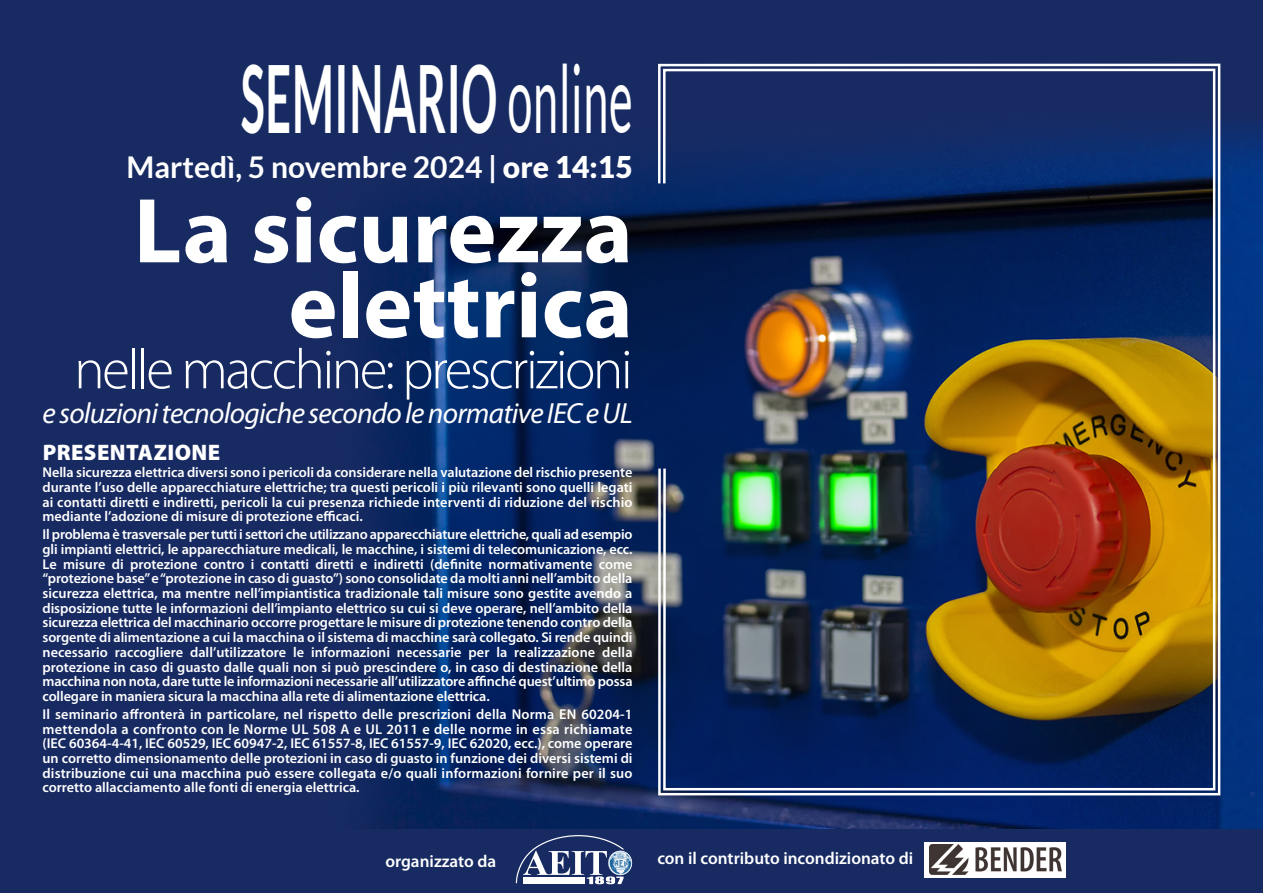
<style>
.page{position:relative;width:1263px;height:893px;background:#172a62}
.page>*{position:absolute;margin:0;border:0;box-sizing:border-box;transform-origin:0 0}
.t1{font:700 94.5px "Lato";letter-spacing:.015em;color:#fff;scale:.48 1}
.t2{font:700 93px "Myriad Pro";color:#fff}
.t3{font:300 57px "Myriad Pro";letter-spacing:-.045em;color:#fff}
.t4{font:700 30px "Lato";color:#fff}
.t5{font:italic 29.25px "Myriad Pro";letter-spacing:-.025em;color:#fff}
.t6{font:900 22.5px "Myriad Pro";letter-spacing:.02em;color:#fff}
.t7{font:600 17.25px "Myriad Pro";color:#fff}
.t8{font:600 14.25px/14.7px "Myriad Pro";color:#fff;text-align:justify}
.s1{font-weight:400}
.s2{font-weight:900}
</style>
<div class="page">
<img style="left:359px;top:127px;width:904px;height:701px">
<img style="left:608px;top:851px;width:24px;height:24px;border-radius:50%">
<svg style="left:515px;top:835px;width:110px;height:50px"></svg>
<div style="left:924px;top:842px;width:142px;height:35px;background:#fff"></div>
<img style="left:929px;top:845px;width:132px;height:29px">
<svg style="left:657px;top:63px;width:565px;height:734px;background:#7e8ca9"></svg>
<img style="left:662px;top:67px;width:555px;height:725px">
<p class="t1" style="left:241px;top:40px;width:818px">SEMINARIO <span class="s1">online</span></p>
<p class="t4" style="left:127px;top:148px;width:508px">Martedì, 5 novembre 2024 | <span class="s2">ore 14:15</span></p>
<p class="t2" style="left:134px;top:195px;width:500px">La sicurezza</p>
<p class="t2" style="left:288px;top:270px;width:346px">elettrica</p>
<p class="t3" style="left:74px;top:335px;width:560px">nelle macchine: prescrizioni</p>
<p class="t5" style="left:43px;top:402px;width:592px">e soluzioni tecnologiche secondo le normative IEC e UL</p>
<p class="t6" style="left:43px;top:439px;width:179px">PRESENTAZIONE</p>
<p class="t8" style="left:43px;top:466px;width:591px">Nella sicurezza elettrica diversi sono i pericoli da considerare nella valutazione del rischio presente durante l’uso delle apparecchiature elettriche; tra questi pericoli i più rilevanti sono quelli legati ai contatti diretti e indiretti, pericoli la cui presenza richiede interventi di riduzione del rischio mediante l’adozione di misure di protezione efficaci.</p>
<p class="t8" style="left:43px;top:528px;width:591px">Il problema è trasversale per tutti i settori che utilizzano apparecchiature elettriche, quali ad esempio gli impianti elettrici, le apparecchiature medicali, le macchine, i sistemi di telecomunicazione, ecc.<br>Le misure di protezione contro i contatti diretti e indiretti (definite normativamente come “protezione base” e “protezione in caso di guasto”) sono consolidate da molti anni nell’ambito della sicurezza elettrica, ma mentre nell’impiantistica tradizionale tali misure sono gestite avendo a disposizione tutte le informazioni dell’impianto elettrico su cui si deve operare, nell’ambito della sicurezza elettrica del macchinario occorre progettare le misure di protezione tenendo contro della sorgente di alimentazione a cui la macchina o il sistema di macchine sarà collegato. Si rende quindi necessario raccogliere dall’utilizzatore le informazioni necessarie per la realizzazione della protezione in caso di guasto dalle quali non si può prescindere o, in caso di destinazione della macchina non nota, dare tutte le informazioni necessarie all’utilizzatore affinché quest’ultimo possa collegare in maniera sicura la macchina alla rete di alimentazione elettrica.</p>
<p class="t8" style="left:43px;top:708px;width:592px">Il seminario affronterà in particolare, nel rispetto delle prescrizioni della Norma EN 60204-1 mettendola a confronto con le Norme UL 508 A e UL 2011 e delle norme in essa richiamate (IEC 60364-4-41, IEC 60529, IEC 60947-2, IEC 61557-8, IEC 61557-9, IEC 62020, ecc.), come operare un corretto dimensionamento delle protezioni in caso di guasto in funzione dei diversi sistemi di distribuzione cui una macchina può essere collegata e/o quali informazioni fornire per il suo corretto allacciamento alle fonti di energia elettrica.</p>
<p class="t7" style="left:385px;top:855px;width:112px">organizzato da</p>
<p class="t7" style="left:657px;top:851px;width:257px">con il contributo incondizionato di</p>
</div>
